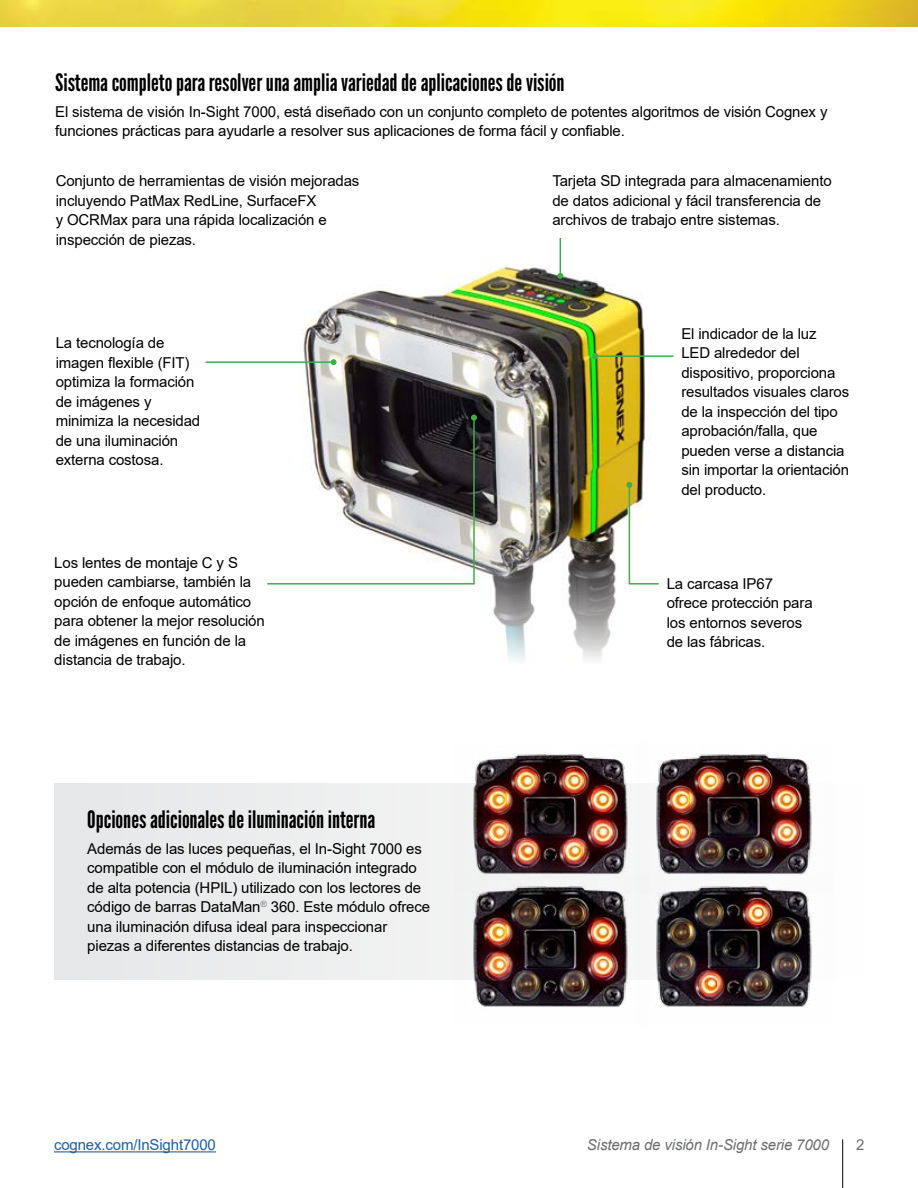
<style>
.page{position:relative;width:918px;height:1188px;background:#fff}
.page>*{position:absolute;margin:0;border:0;box-sizing:border-box;transform-origin:0 0}
.t1{font:24px "League Gothic";color:#000}
.t2{font:15px/19.5px "Arial";letter-spacing:-.01em;color:#000}
.t3{font:italic 15px "Arial";letter-spacing:-.01em;color:#6d6e71}
.t4{font:15px "Arial";letter-spacing:-.01em;color:#215e9e}
.t5{font:15px "Arial";color:#6d6e71}
</style>
<div class="page">
<hr style="left:842px;top:1139px;width:1px;height:49px;background:#000">
<img style="left:0;top:0;width:918px;height:27px">
<hr style="left:54px;top:1151px;width:162px;height:1px;background:#215e9e">
<div style="left:54px;top:783px;width:809px;height:196px;background:#e6e7e8"></div>
<img style="left:453px;top:893px;width:183px;height:115px">
<img style="left:649px;top:754px;width:183px;height:120px">
<img style="left:453px;top:754px;width:196px;height:139px">
<img style="left:636px;top:874px;width:196px;height:133px">
<img style="left:302px;top:258px;width:343px;height:401px">
<hr style="left:560px;top:238px;width:1px;height:38px;background:#41ad49">
<svg style="left:557px;top:273px;width:6px;height:6px"></svg>
<hr style="left:595px;top:355px;width:79px;height:2px;background:#41ad49">
<svg style="left:592px;top:353px;width:6px;height:6px"></svg>
<svg style="left:626px;top:482px;width:33px;height:103px"></svg>
<svg style="left:267px;top:415px;width:210px;height:170px"></svg>
<hr style="left:206px;top:361px;width:128px;height:2px;background:#41ad49">
<svg style="left:331px;top:359px;width:6px;height:6px"></svg>
<h1 class="t1" style="left:55px;top:68px;width:511px">Sistema completo para resolver una amplia variedad de aplicaciones de visión</h1>
<p class="t2" style="left:55px;top:101px;width:774px">El sistema de visión In-Sight 7000, está diseñado con un conjunto completo de potentes algoritmos de visión Cognex y funciones prácticas para ayudarle a resolver sus aplicaciones de forma fácil y confiable.</p>
<p class="t2" style="left:56px;top:171px;width:305px">Conjunto de herramientas de visión mejoradas incluyendo PatMax RedLine, SurfaceFX<br>y OCRMax para una rápida localización e inspección de piezas.</p>
<p class="t2" style="left:552px;top:171px;width:281px">Tarjeta SD integrada para almacenamiento de datos adicional y fácil transferencia de archivos de trabajo entre sistemas.</p>
<p class="t2" style="left:56px;top:333px;width:146px">La tecnología de imagen flexible (FIT) optimiza la formación de imágenes y minimiza la necesidad de una iluminación externa costosa.</p>
<p class="t2" style="left:54px;top:553px;width:212px">Los lentes de montaje C y S pueden cambiarse, también la opción de enfoque automático para obtener la mejor resolución de imágenes en función de la distancia de trabajo.</p>
<h1 class="t1" style="left:87px;top:806px;width:289px">Opciones adicionales de iluminación interna</h1>
<p class="t2" style="left:87px;top:839px;width:344px">Además de las luces pequeñas, el In-Sight 7000 es compatible con el módulo de iluminación integrado de alta potencia (HPIL) utilizado con los lectores de código de barras DataMan<sup>®</sup> 360. Este módulo ofrece una iluminación difusa ideal para inspeccionar piezas a diferentes distancias de trabajo.</p>
<p class="t2" style="left:681px;top:324px;width:169px">El indicador de la luz<br>LED alrededor del dispositivo, proporciona resultados visuales claros de la inspección del tipo aprobación/falla, que pueden verse a distancia sin importar la orientación del producto.</p>
<p class="t2" style="left:667px;top:574px;width:147px">La carcasa IP67 ofrece protección para los entornos severos de las fábricas.</p>
<p class="t4" style="left:54px;top:1135px;width:163px">cognex.com/InSight7000</p>
<p class="t3" style="left:587px;top:1135px;width:244px">Sistema de visión In-Sight serie 7000</p>
<p class="t5" style="left:856px;top:1135px;width:10px">2</p>
</div>
